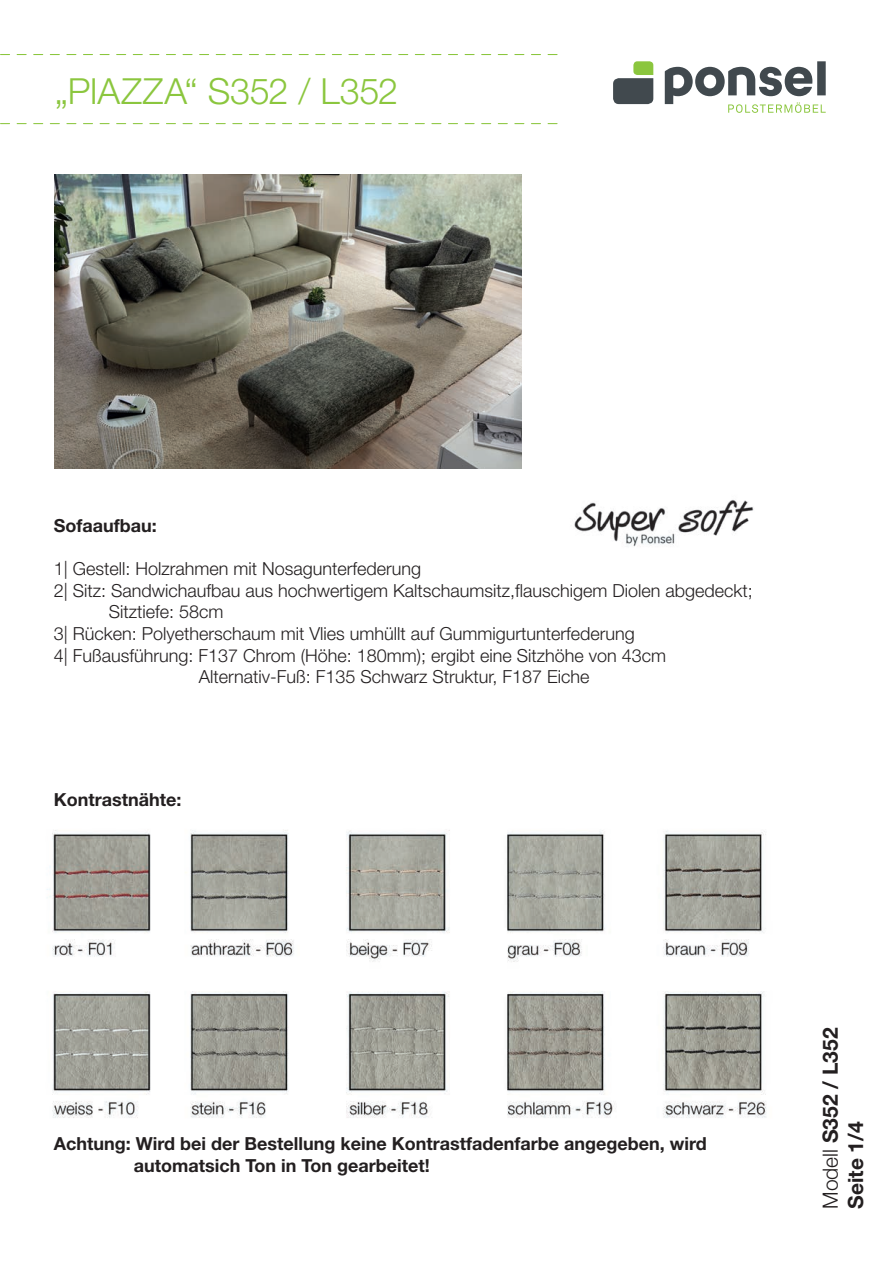
<style>
.page{position:relative;width:893px;height:1263px;background:#fff}
.page>*{position:absolute;margin:0;border:0;box-sizing:border-box;transform-origin:0 0}
.t1{font:300 36px "Helvetica Neue LT Std";letter-spacing:-.005em;color:#8bc63e}
.t2{font:700 21px/25.2px "Helvetica Neue LT Std";color:#231f20}
.t3{font:300 18px "Helvetica Neue LT Std";color:#231f20}
.t4{font:700 18px/21.6px "Helvetica Neue LT Std";color:#231f20}
.s1{font-weight:300}
</style>
<div class="page">
<svg style="left:665px;top:61px;width:161px;height:52px"></svg>
<svg style="left:613px;top:61px;width:40px;height:43px"></svg>
<svg style="left:1px;top:123px;width:556px;height:1px"></svg>
<svg style="left:1px;top:54px;width:556px;height:1px"></svg>
<img style="left:54px;top:175px;width:468px;height:293px">
<img style="left:574px;top:500px;width:180px;height:47px">
<img style="left:47px;top:830px;width:720px;height:288px">
<h1 class="t1" style="left:55px;top:70px;width:345px">„PIAZZA“ S352 / L352</h1>
<p class="t4" style="left:54px;top:514px;width:105px">Sofaaufbau:</p>
<p class="t3" style="left:54px;top:558px;width:369px">1| Gestell: Holzrahmen mit Nosagunterfederung</p>
<p class="t3" style="left:54px;top:579px;width:701px">2| Sitz: Sandwichaufbau aus hochwertigem Kaltschaumsitz,flauschigem Diolen abgedeckt;</p>
<p class="t3" style="left:109px;top:601px;width:116px">Sitztiefe: 58cm</p>
<p class="t3" style="left:54px;top:623px;width:583px">3| Rücken: Polyetherschaum mit Vlies umhüllt auf Gummigurtunterfederung</p>
<p class="t3" style="left:54px;top:644px;width:614px">4| Fußausführung: F137 Chrom (Höhe: 180mm); ergibt eine Sitzhöhe von 43cm</p>
<p class="t3" style="left:199px;top:666px;width:392px">Alternativ-Fuß: F135 Schwarz Struktur, F187 Eiche</p>
<p class="t4" style="left:54px;top:788px;width:129px">Kontrastnähte:</p>
<p class="t4" style="left:134px;top:1133px;width:574px;text-indent:-80px">Achtung: Wird bei der Bestellung keine Kontrastfadenfarbe angegeben, wird automatsich Ton in Ton gearbeitet!</p>
<p class="t2" style="left:817px;top:1209px;width:183px;rotate:-90deg"><span class="s1">Modell</span> S352 / L352<br>Seite 1/4</p>
</div>
